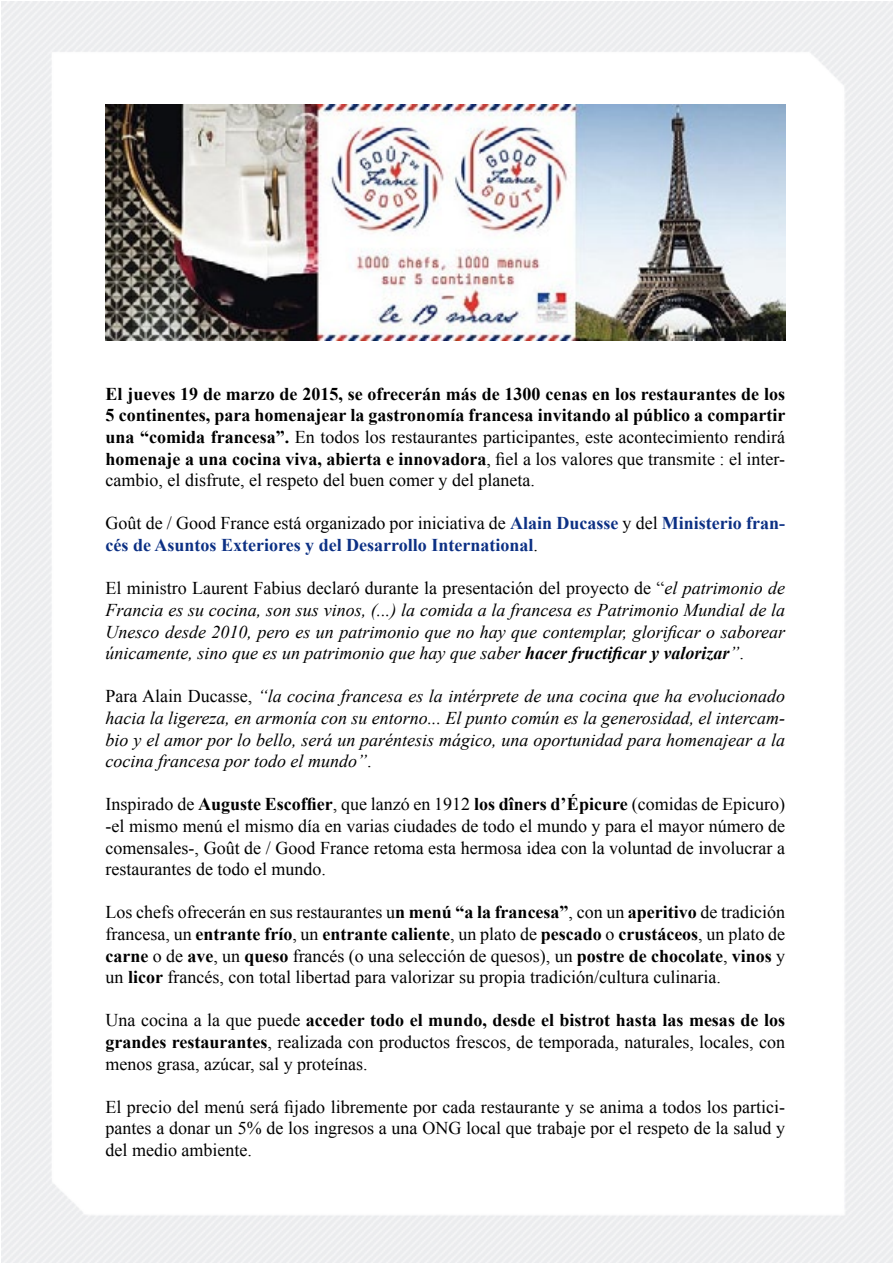
<style>
.page{position:relative;width:893px;height:1263px;background:#fff}
.page>*{position:absolute;margin:0;border:0;box-sizing:border-box;transform-origin:0 0}
.t1{font:18px/21.6px "Times New Roman";color:#000;text-align:justify}
.t2{font:italic 18px/21.6px "Times New Roman";color:#000;text-align:justify}
.t3{font:700 18px/21.6px "Times New Roman";color:#000;text-align:justify}
.t4{font:700 18px/21.6px "Times New Roman";color:#0c3084}
.s1{font-weight:400}
.s2{font-weight:400;color:#000}
.s3{font-style:normal}
.s4{font-weight:700}
</style>
<div class="page">
<img style="left:1px;top:1px;width:892px;height:1262px">
<img style="left:106px;top:104px;width:679px;height:236px">
<p class="t3" style="left:106px;top:382px;width:681px">El jueves 19 de marzo de 2015, se ofrecerán más de 1300 cenas en los restaurantes de los 5 continentes, para homenajear la gastronomía francesa invitando al público a compartir una “comida francesa”. <span class="s1">En todos los restaurantes participantes, este acontecimiento rendirá </span>homenaje a una cocina viva, abierta e innovadora<span class="s1">, fiel a los valores que transmite : el inter&shy;cambio, el disfrute, el respeto del buen comer y del planeta.</span></p>
<p class="t4" style="left:106px;top:512px;width:681px"><span class="s2">Goût de / Good France está organizado por iniciativa de</span> Alain Ducasse <span class="s2">y del</span> Ministerio fran&shy;cés de Asuntos Exteriores y del Desarrollo International<span class="s2">.</span></p>
<p class="t2" style="left:106px;top:577px;width:681px"><span class="s3">El ministro Laurent Fabius declaró durante la presentación del proyecto de “</span>el patrimonio de Francia es su cocina, son sus vinos, (...) la comida a la francesa es Patrimonio Mundial de la Unesco desde 2010, pero es un patrimonio que no hay que contemplar, glorificar o saborear únicamente, sino que es un patrimonio que hay que saber <span class="s4">hacer fructificar y valorizar</span>”<span class="s3">.</span></p>
<p class="t2" style="left:106px;top:685px;width:681px"><span class="s3">Para Alain Ducasse,</span> “la cocina francesa es la intérprete de una cocina que ha evolucionado hacia la ligereza, en armonía con su entorno... El punto común es la generosidad, el intercam&shy;bio y el amor por lo bello, será un paréntesis mágico, una oportunidad para homenajear a la cocina francesa por todo el mundo”<span class="s3">.</span></p>
<p class="t1" style="left:106px;top:793px;width:681px">Inspirado de <span class="s4">Auguste Escoffier</span>, que lanzó en 1912 <span class="s4">los dîners d’Épicure</span> (comidas de Epicuro) -el mismo menú el mismo día en varias ciudades de todo el mundo y para el mayor número de comensales-, Goût de / Good France retoma esta hermosa idea con la voluntad de involucrar a restaurantes de todo el mundo.</p>
<p class="t1" style="left:106px;top:901px;width:681px">Los chefs ofrecerán en sus restaurantes u<span class="s4">n menú “a la francesa”</span>, con un <span class="s4">aperitivo</span> de tradición francesa, un <span class="s4">entrante frío</span>, un <span class="s4">entrante caliente</span>, un plato de <span class="s4">pescado</span> o <span class="s4">crustáceos</span>, un plato de <span class="s4">carne</span> o de <span class="s4">ave</span>, un <span class="s4">queso</span> francés (o una selección de quesos), un <span class="s4">postre de chocolate</span>, <span class="s4">vinos</span> y un <span class="s4">licor</span> francés, con total libertad para valorizar su propia tradición/cultura culinaria.</p>
<p class="t1" style="left:106px;top:1009px;width:681px">Una cocina a la que puede <span class="s4">acceder todo el mundo, desde el bistrot hasta las mesas de los grandes restaurantes</span>, realizada con productos frescos, de temporada, naturales, locales, con menos grasa, azúcar, sal y proteínas.</p>
<p class="t1" style="left:106px;top:1095px;width:681px">El precio del menú será fijado libremente por cada restaurante y se anima a todos los partici&shy;pantes a donar un 5% de los ingresos a una ONG local que trabaje por el respeto de la salud y del medio ambiente.</p>
</div>
